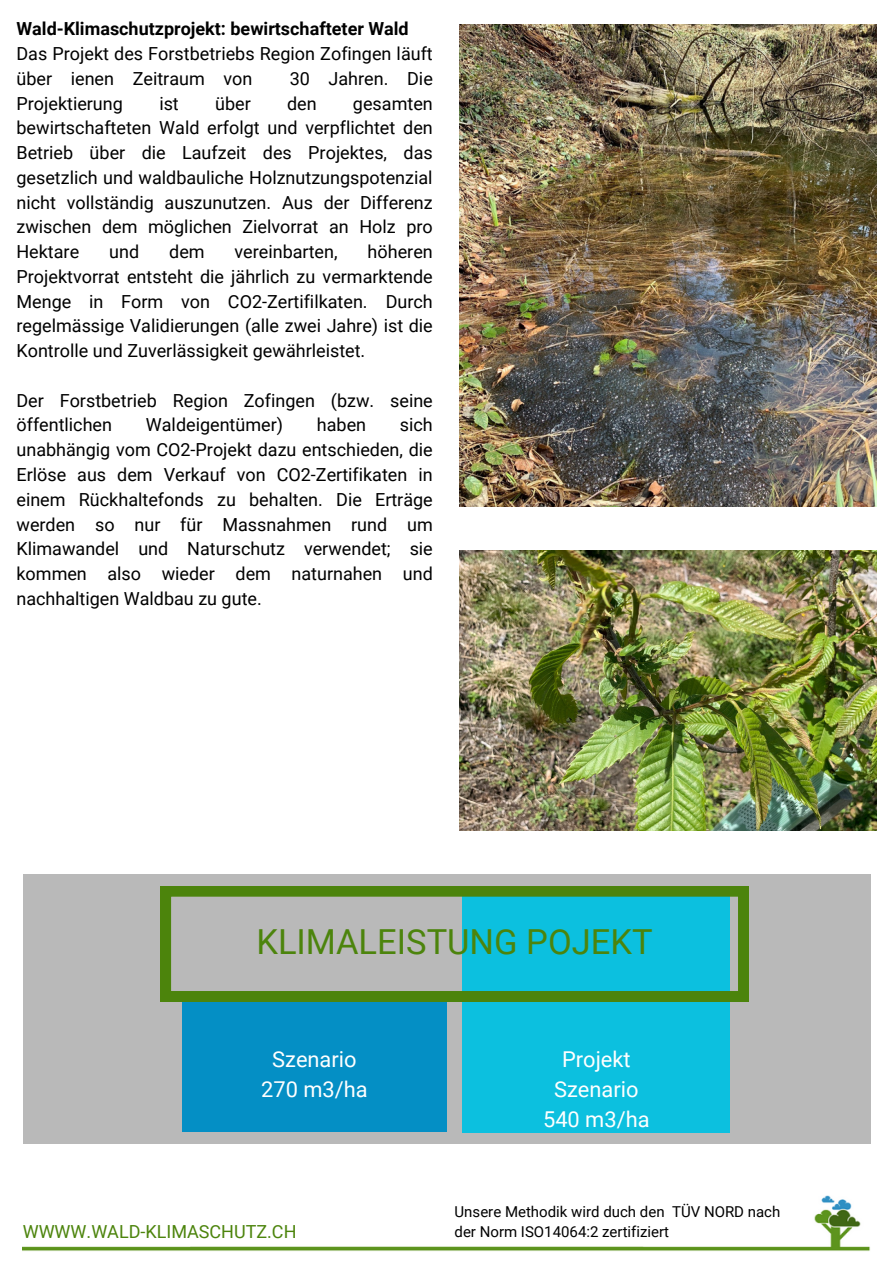
<style>
.page{position:relative;width:894px;height:1264px;background:#fff}
.page>*{position:absolute;margin:0;border:0;box-sizing:border-box;transform-origin:0 0}
.t1{font:34.5px "Roboto";color:#4c840c}
.t2{font:21.9px/29.8px "Roboto";color:#fff;text-align:center}
.t3{font:18px/24.8px "Roboto";color:#000;text-align:justify}
.t4{font:18px "Roboto";color:#4c840c}
.t5{font:15px/20.2px "Roboto";color:#000}
.s1{font-weight:700}
</style>
<div class="page">
<img style="left:459px;top:25px;width:417px;height:481px">
<img style="left:23px;top:1195px;width:847px;height:56px">
<img style="left:459px;top:550px;width:417px;height:280px">
<div style="left:23px;top:874px;width:847px;height:270px;background:#b9b9b9"></div>
<div style="left:182px;top:1001px;width:264px;height:131px;background:#048fc5"></div>
<div style="left:462px;top:886px;width:267px;height:246px;background:#0cc0df"></div>
<svg style="left:161px;top:886px;width:587px;height:115px"></svg>
<h1 class="t3" style="left:16px;top:17px;width:417px;text-align:left"><span class="s1">Wald-Klimaschutzprojekt: bewirtschafteter Wald<br></span>Das Projekt des Forstbetriebs Region Zofingen läuft über ienen Zeitraum von</h1>
<h1 class="t3" style="left:289px;top:66px;width:145px">30 Jahren. Die</h1>
<h1 class="t3" style="left:16px;top:91px;width:108px">Projektierung</h1>
<h1 class="t3" style="left:159px;top:91px;width:21px">ist</h1>
<h1 class="t3" style="left:215px;top:91px;width:37px">über</h1>
<h1 class="t3" style="left:287px;top:91px;width:31px">den</h1>
<h1 class="t3" style="left:16px;top:91px;width:418px;text-indent:336px">gesamten bewirtschafteten Wald erfolgt und verpflichtet den Betrieb über die Laufzeit des Projektes, das gesetzlich und waldbauliche Holznutzungspotenzial nicht vollständig auszunutzen. Aus der Differenz zwischen dem möglichen Zielvorrat an Holz pro Hektare</h1>
<h1 class="t3" style="left:16px;top:240px;width:417px;text-indent:351px">höheren Projektvorrat entsteht die jährlich zu vermarktende Menge in Form von CO2-Zertifilkaten. Durch regelmässige Validierungen (alle zwei Jahre) ist die Kontrolle und Zuverlässigkeit gewährleistet.</h1>
<h2 class="t3" style="left:16px;top:388px;width:417px">Der Forstbetrieb Region Zofingen (bzw. seine öffentlichen</h2>
<h1 class="t3" style="left:109px;top:240px;width:31px">und</h1>
<h1 class="t3" style="left:169px;top:240px;width:37px">dem</h1>
<h1 class="t3" style="left:234px;top:240px;width:104px">vereinbarten,</h1>
<h2 class="t3" style="left:146px;top:413px;width:139px">Waldeigentümer)</h2>
<h2 class="t3" style="left:317px;top:413px;width:51px">haben</h2>
<h2 class="t3" style="left:16px;top:413px;width:418px;text-indent:383px">sich unabhängig vom CO2-Projekt dazu entschieden, die Erlöse aus dem Verkauf von CO2-Zertifikaten in einem Rückhaltefonds zu behalten. Die Erträge werden so nur für Massnahmen rund um Klimawandel und Naturschutz verwendet; sie kommen also wieder dem naturnahen und nachhaltigen Waldbau zu gute.</h2>
<p class="t1" style="left:256px;top:922px;width:398px">KLIMALEISTUNG POJEKT</p>
<h3 class="t2" style="left:261px;top:1044px;width:108px">Szenario<br>270 m3/ha</h3>
<p class="t2" style="left:543px;top:1044px;width:108px">Projekt<br>Szenario<br>540 m3/ha</p>
<h4 class="t4" style="left:23px;top:1220px;width:275px">WWWW.WALD-KLIMASCHUTZ.CH</h4>
<h2 class="t5" style="left:454px;top:1201px;width:327px">Unsere Methodik wird duch den TÜV NORD nach der Norm ISO14064:2 zertifiziert</h2>
</div>
